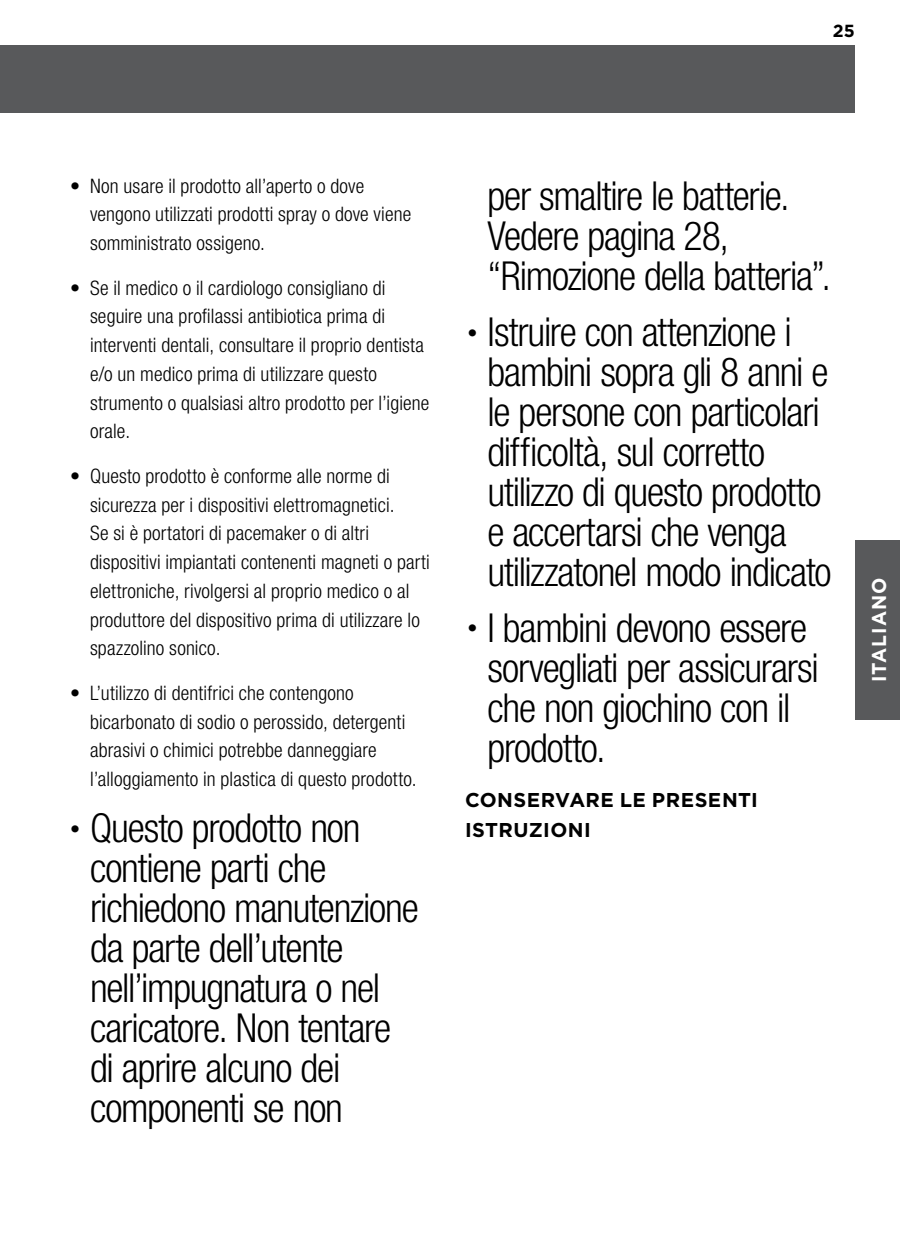
<style>
.page{position:relative;width:900px;height:1260px;background:#fff}
.page>*{position:absolute;margin:0;border:0;box-sizing:border-box;transform-origin:0 0}
.t1{font:300 condensed 40px/40px "Helvetica Neue";letter-spacing:-.03em;color:#000}
.t2{font:300 condensed 20px/28.8px "Helvetica Neue LT Pro";letter-spacing:.01em;color:#000}
.t3{font:700 20px/30px "Gotham";letter-spacing:.02em;color:#000}
.t4{font:700 20px "Gotham";letter-spacing:.05em;color:#fff;scale:.96 1}
.t5{font:700 17.5px "Gotham";color:#000}
</style>
<div class="page">
<div style="left:0;top:45px;width:855px;height:67px;background:#58595b"></div>
<div style="left:855px;top:540px;width:45px;height:180px;background:#58595b"></div>
<p class="t5" style="left:833px;top:19px;width:24px">25</p>
<p class="t2" style="left:90px;top:171px;width:323px;text-indent:-20px">• Non usare il prodotto all’aperto o dove vengono utilizzati prodotti spray o dove viene somministrato ossigeno.</p>
<p class="t2" style="left:90px;top:273px;width:341px;text-indent:-20px">• Se il medico o il cardiologo consigliano di seguire una profilassi antibiotica prima di interventi dentali, consultare il proprio dentista e/o un medico prima di utilizzare questo strumento o qualsiasi altro prodotto per l’igiene orale.</p>
<p class="t2" style="left:90px;top:461px;width:341px;text-indent:-20px">• Questo prodotto è conforme alle norme di sicurezza per i dispositivi elettromagnetici.<br>Se si è portatori di pacemaker o di altri dispositivi impiantati contenenti magneti o parti elettroniche, rivolgersi al proprio medico o al produttore del dispositivo prima di utilizzare lo spazzolino sonico.</p>
<p class="t2" style="left:90px;top:678px;width:328px;text-indent:-20px">• L’utilizzo di dentifrici che contengono bicarbonato di sodio o perossido, detergenti abrasivi o chimici potrebbe danneggiare l’alloggiamento in plastica di questo prodotto.</p>
<h1 class="t1" style="left:90px;top:807px;width:330px;text-indent:-20px"><sup>•</sup> Questo prodotto non contiene parti che richiedono manutenzione da parte dell’utente nell’impugnatura o nel caricatore. Non tentare di aprire alcuno dei componenti se non</h1>
<h1 class="t1" style="left:488px;top:176px;width:345px">per smaltire le batterie.<br>Vedere pagina 28, “Rimozione della batteria”.</h1>
<h1 class="t1" style="left:488px;top:312px;width:346px;text-indent:-20px"><sup>•</sup> Istruire con attenzione i bambini sopra gli 8 anni e le persone con particolari difficoltà, sul corretto utilizzo di questo prodotto e accertarsi che venga utilizzatonel modo indicato</h1>
<h1 class="t1" style="left:488px;top:607px;width:333px;text-indent:-20px"><sup>•</sup> I bambini devono essere sorvegliati per assicurarsi che non giochino con il prodotto.</h1>
<p class="t3" style="left:465px;top:785px;width:294px">CONSERVARE LE PRESENTI<br>ISTRUZIONI</p>
<p class="t4" style="left:866px;top:682px;width:111px;rotate:-90deg">ITALIANO</p>
</div>
